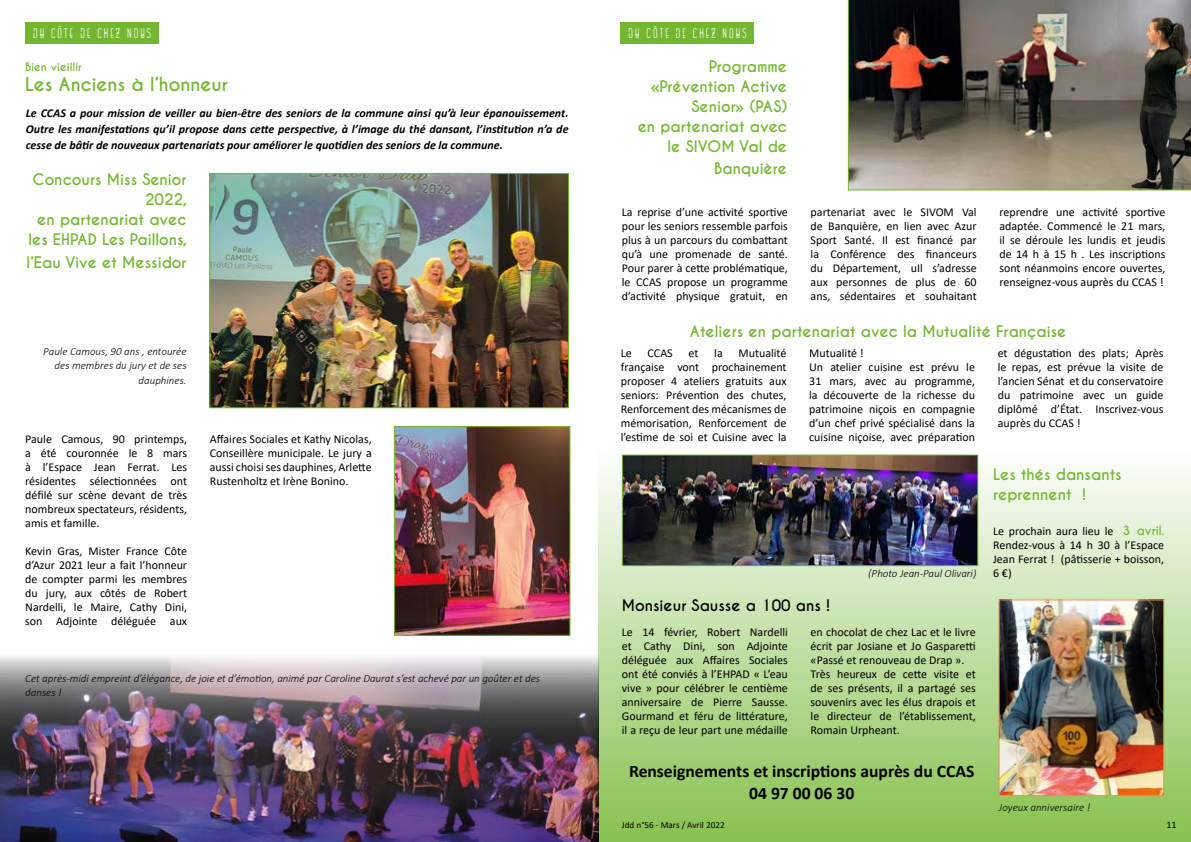
<style>
.page{position:relative;width:1191px;height:842px;background:#fff}
.page>*{position:absolute;margin:0;border:0;box-sizing:border-box;transform-origin:0 0}
.t1{font:700 18px "Caviar Dreams";color:#73b731}
.t2{font:700 17.6px/22px "Calibri";color:#000;text-align:center}
.t3{font:700 15px/20px "Caviar Dreams";color:#73b731;text-align:right}
.t4{font:700 15px "Caviar Dreams";color:#000}
.t5{font:14px "GOGOIA Deco";letter-spacing:.1em;color:#fff}
.t6{font:12px/14px "Calibri";color:#000;text-align:justify}
.t7{font:italic 700 12px/16px "Calibri";color:#000;text-align:justify}
.t8{font:italic 300 11px/14.5px "Calibri";color:#000;text-align:right}
.t9{font:700 11px "Caviar Dreams";color:#73b731}
.t10{font:10px "Calibri";color:#000}
.t11{font:9.2px "Calibri";color:#000}
.s1{font-family:"Caviar Dreams";font-weight:700;color:#73b731}
</style>
<div class="page">
<div style="left:598px;top:450px;width:593px;height:392px;background:linear-gradient(to bottom,#fdfefc,#88c150)"></div>
<div style="left:25px;top:23px;width:134px;height:21px;background:#73b731"></div>
<img style="left:1000px;top:601px;width:162px;height:193px">
<div style="left:998px;top:599px;width:166px;height:197px;border:1px solid #ef9043"></div>
<img style="left:848px;top:0;width:343px;height:190px">
<div style="left:621px;top:23px;width:133px;height:21px;background:#73b731"></div>
<img style="left:624px;top:456px;width:352px;height:108px">
<div style="left:622px;top:454px;width:356px;height:112px;border:1px solid #73b731"></div>
<img style="left:211px;top:175px;width:356px;height:231px">
<div style="left:209px;top:173px;width:360px;height:235px;border:1px solid #73b731"></div>
<img style="left:0;top:656px;width:598px;height:186px">
<img style="left:396px;top:428px;width:172px;height:206px">
<div style="left:394px;top:426px;width:176px;height:210px;border:1px solid #73b731"></div>
<p class="t5" style="left:33px;top:26px;width:120px">DU CÔTE DE CHEZ NOUS</p>
<p class="t9" style="left:25px;top:60px;width:58px">Bien vieillir</p>
<h1 class="t1" style="left:25px;top:73px;width:204px">Les Anciens à l’honneur</h1>
<p class="t7" style="left:26px;top:104px;width:544px">Le CCAS a pour mission de veiller au bien-être des seniors de la commune ainsi qu’à leur épanouissement.<br>Outre les manifestations qu’il propose dans cette perspective, à l’image du thé dansant, l’institution n’a de cesse de bâtir de nouveaux partenariats pour améliorer le quotidien des seniors de la commune.</p>
<p class="t3" style="left:28px;top:170px;width:160px">Concours Miss Senior<br>2022,<br>en partenariat avec les EHPAD Les Paillons,</p>
<p class="t3" style="left:26px;top:252px;width:162px">l’Eau Vive et Messidor</p>
<p class="t8" style="left:43px;top:344px;width:145px">Paule Camous, 90 ans , entourée des membres du jury et de ses dauphines.</p>
<p class="t6" style="left:25px;top:431px;width:163px">Paule Camous, 90 printemps, a été couronnée le 8 mars à l’Espace Jean Ferrat. Les résidentes sélectionnées ont défilé sur scène devant de très nombreux spectateurs, résidents, amis et famille.</p>
<p class="t6" style="left:25px;top:543px;width:163px">Kevin Gras, Mister France Côte d’Azur 2021 leur a fait l’honneur de compter parmi les membres du jury, aux côtés de Robert Nardelli, le Maire, Cathy Dini, son Adjointe déléguée aux</p>
<p class="t6" style="left:210px;top:431px;width:163px">Affaires Sociales et Kathy Nicolas, Conseillère municipale. Le jury a aussi choisi ses dauphines, Arlette Rustenholtz et Irène Bonino.</p>
<p class="t8" style="left:25px;top:670px;width:516px;text-align:left">Cet après-midi empreint d’élégance, de joie et d’émotion, animé par Caroline Daurat s’est achevé par un goûter et des danses !</p>
<p class="t5" style="left:628px;top:26px;width:120px">DU CÔTE DE CHEZ NOUS</p>
<p class="t3" style="left:638px;top:57px;width:151px">Programme «Prévention Active<br>Senior» (PAS)<br>en partenariat avec le SIVOM Val de</p>
<p class="t3" style="left:714px;top:159px;width:74px">Banquière</p>
<p class="t6" style="left:622px;top:205px;width:168px">La reprise d’une activité sportive pour les seniors ressemble parfois plus à un parcours du combattant qu’à une promenade de santé.<br>Pour parer à cette problématique, le CCAS propose un programme d’activité physique gratuit, en</p>
<p class="t6" style="left:810px;top:205px;width:168px">partenariat avec le SIVOM Val de Banquière, en lien avec Azur Sport Santé. Il est financé par la Conférence des financeurs du Département, uIl s’adresse aux personnes de plus de 60 ans, sédentaires et souhaitant</p>
<p class="t6" style="left:999px;top:205px;width:168px">reprendre une activité sportive adaptée. Commencé le 21 mars, il se déroule les lundis et jeudis de 14 h à 15 h . Les inscriptions sont néanmoins encore ouvertes, renseignez-vous auprès du CCAS !</p>
<p class="t3" style="left:690px;top:322px;width:378px">Ateliers en partenariat avec la Mutualité Française</p>
<p class="t6" style="left:621px;top:346px;width:13px">Le</p>
<p class="t6" style="left:647px;top:346px;width:27px">CCAS</p>
<p class="t6" style="left:688px;top:346px;width:11px">et</p>
<p class="t6" style="left:714px;top:346px;width:10px">la</p>
<p class="t6" style="left:621px;top:346px;width:167px;text-indent:118px">Mutualité française vont prochainement proposer 4 ateliers gratuits aux seniors: Prévention des chutes, Renforcement des mécanismes de mémorisation, Renforcement de l’estime de soi et Cuisine avec la</p>
<p class="t6" style="left:809px;top:346px;width:167px;text-align:left">Mutualité !<br>Un atelier cuisine est prévu le<br>31 mars, avec au programme, la découverte de la richesse du patrimoine niçois en compagnie d’un chef privé spécialisé dans la cuisine niçoise, avec préparation</p>
<p class="t6" style="left:997px;top:346px;width:167px">et dégustation des plats; Après le repas, est prévue la visite de l’ancien Sénat et du conservatoire du patrimoine avec un guide diplômé d’État. Inscrivez-vous auprès du CCAS !</p>
<p class="t4" style="left:622px;top:596px;width:210px">Monsieur Sausse a 100 ans !</p>
<p class="t8" style="left:868px;top:566px;width:110px">(Photo Jean-Paul Olivari)</p>
<p class="t6" style="left:622px;top:625px;width:168px">Le 14 février, Robert Nardelli et Cathy Dini, son Adjointe déléguée aux Affaires Sociales ont été conviés à l’EHPAD « L’eau vive » pour célébrer le centième anniversaire de Pierre Sausse.<br>Gourmand et féru de littérature, il a reçu de leur part une médaille</p>
<p class="t6" style="left:810px;top:625px;width:167px;text-align:left">en chocolat de chez Lac et le livre écrit par Josiane et Jo Gasparetti «Passé et renouveau de Drap ».<br>Très heureux de cette visite et de ses présents, il a partagé ses souvenirs avec les élus drapois et le directeur de l’établissement,<br>Romain Urpheant.</p>
<h2 class="t2" style="left:629px;top:760px;width:347px">Renseignements et inscriptions auprès du CCAS<br>04 97 00 06 30</h2>
<p class="t11" style="left:622px;top:818px;width:104px">Jdd n°56 - Mars / Avril 2022</p>
<p class="t3" style="left:993px;top:465px;width:130px;text-align:left">Les thés dansants reprennent !</p>
<p class="t6" style="left:993px;top:523px;width:173px">Le prochain aura lieu le <span class="s1">3 avril.<br></span>Rendez-vous à 14 h 30 à l’Espace Jean Ferrat ! (pâtisserie + boisson, 6 €)</p>
<p class="t8" style="left:998px;top:800px;width:93px">Joyeux anniversaire !</p>
<p class="t10" style="left:1166px;top:817px;width:12px">11</p>
</div>
